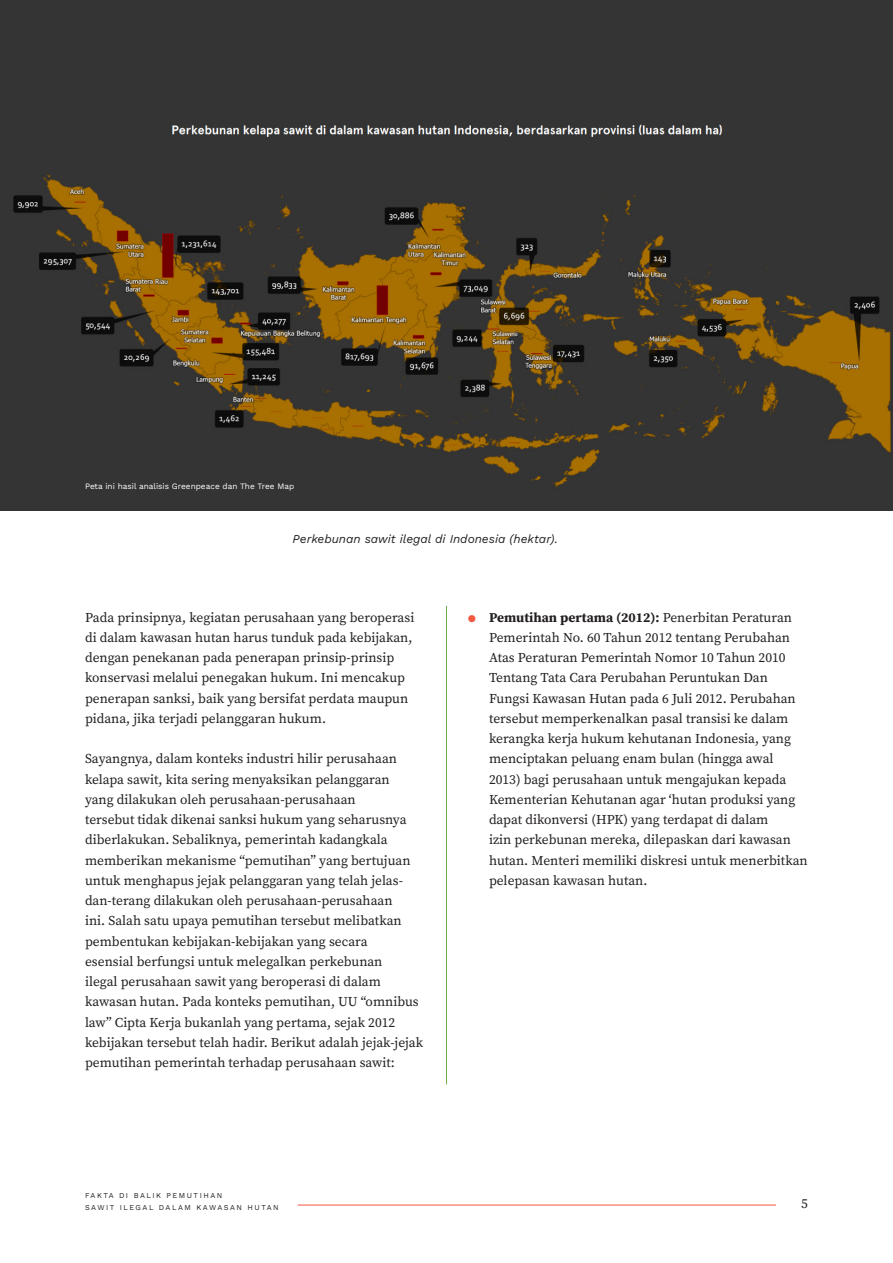
<style>
.page{position:relative;width:893px;height:1263px;background:#fff}
.page>*{position:absolute;margin:0;border:0;box-sizing:border-box;transform-origin:0 0}
.Bodycopy{font:13.5px/20.2px "Source Serif Pro";color:#231f20}
.Bodycopy-2{font:italic 12px "Work Sans";color:#231f20}
.Bodycopy-3{font:8.25px "Work Sans";color:#fff}
.t1{font:7.5px "Work Sans";letter-spacing:.2em;color:#231f20}
.s1{font-family:"Work Sans";color:#f0593e}
.s2{font-weight:700}
</style>
<div class="page">
<div style="left:0;top:0;width:893px;height:510px;background:#343434"></div>
<img style="left:13px;top:124px;width:878px;height:364px">
<hr style="left:298px;top:1205px;width:478px;height:1px;background:#f0593e">
<hr style="left:446px;top:606px;width:1px;height:478px;background:#70ad46">
<p class="Bodycopy-3" style="left:85px;top:480px;width:211px">Peta ini hasil analisis Greenpeace dan The Tree Map</p>
<p class="Bodycopy-2" style="left:293px;top:529px;width:267px">Perkebunan sawit ilegal di Indonesia (hektar).</p>
<p class="Bodycopy" style="left:85px;top:607px;width:331px">Pada prinsipnya, kegiatan perusahaan yang beroperasi di dalam kawasan hutan harus tunduk pada kebijakan, dengan penekanan pada penerapan prinsip-prinsip konservasi melalui penegakan hukum. Ini mencakup penerapan sanksi, baik yang bersifat perdata maupun pidana, jika terjadi pelanggaran hukum.</p>
<p class="Bodycopy" style="left:85px;top:749px;width:340px">Sayangnya, dalam konteks industri hilir perusahaan kelapa sawit, kita sering menyaksikan pelanggaran<br>yang dilakukan oleh perusahaan-perusahaan<br>tersebut tidak dikenai sanksi hukum yang seharusnya diberlakukan. Sebaliknya, pemerintah kadangkala memberikan mekanisme “pemutihan” yang bertujuan untuk menghapus jejak pelanggaran yang telah jelas&shy;dan-terang dilakukan oleh perusahaan-perusahaan<br>ini. Salah satu upaya pemutihan tersebut melibatkan pembentukan kebijakan-kebijakan yang secara<br>esensial berfungsi untuk melegalkan perkebunan<br>ilegal perusahaan sawit yang beroperasi di dalam kawasan hutan. Pada konteks pemutihan, UU “omnibus law” Cipta Kerja bukanlah yang pertama, sejak 2012 kebijakan tersebut telah hadir. Berikut adalah jejak-jejak pemutihan pemerintah terhadap perusahaan sawit:</p>
<p class="Bodycopy" style="left:489px;top:607px;width:320px;text-indent:-21px"><span class="s1">⚫</span> <span class="s2">Pemutihan pertama (2012):</span> Penerbitan Peraturan Pemerintah No. 60 Tahun 2012 tentang Perubahan Atas Peraturan Pemerintah Nomor 10 Tahun 2010<br>Tentang Tata Cara Perubahan Peruntukan Dan Fungsi Kawasan Hutan pada 6 Juli 2012. Perubahan tersebut memperkenalkan pasal transisi ke dalam kerangka kerja hukum kehutanan Indonesia, yang menciptakan peluang enam bulan (hingga awal 2013) bagi perusahaan untuk mengajukan kepada Kementerian Kehutanan agar ‘hutan produksi yang dapat dikonversi (HPK) yang terdapat di dalam<br>izin perkebunan mereka, dilepaskan dari kawasan hutan. Menteri memiliki diskresi untuk menerbitkan pelepasan kawasan hutan.</p>
<p class="t1" style="left:85px;top:1189px;width:139px">FAKTA DI BALIK PEMUTIHAN</p>
<p class="t1" style="left:85px;top:1201px;width:195px">SAWIT ILEGAL DALAM KAWASAN HUTAN</p>
<p class="Bodycopy" style="left:801px;top:1194px;width:8px">5</p>
</div>
